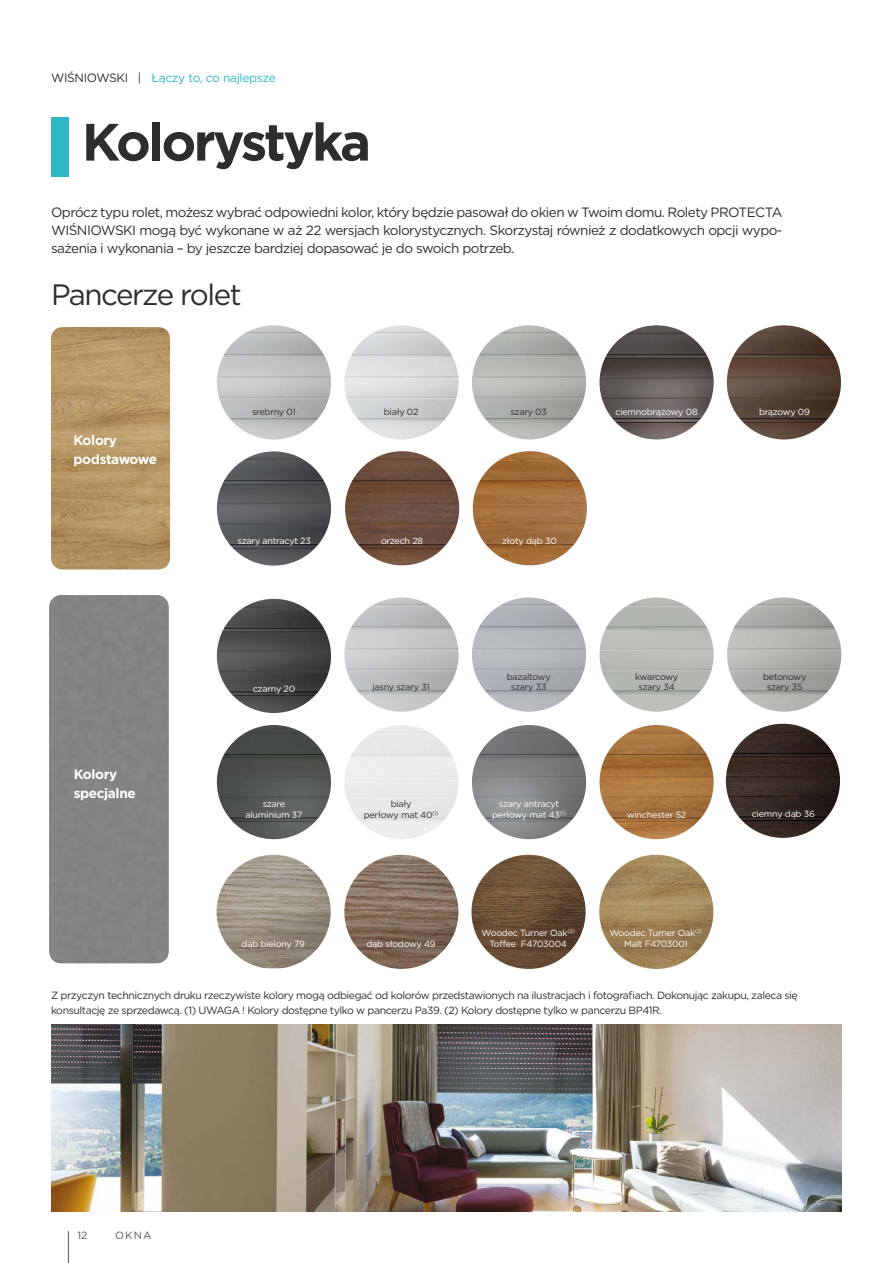
<style>
.page{position:relative;width:893px;height:1263px;background:#fff}
.page>*{position:absolute;margin:0;border:0;box-sizing:border-box;transform-origin:0 0}
.t1{font:700 52.5px "Gotham";letter-spacing:-.05em;color:#2d2d2c}
.t2{font:29.4px "Gotham";letter-spacing:-.05em;color:#2d2d2c}
.t3{font:13.5px/18px "Gotham";letter-spacing:-.04em;color:#2d2d2c;text-align:justify}
.t4{font:700 13.5px/19px "Gotham";letter-spacing:-.025em;color:#fff}
.t5{font:12px "Gotham";letter-spacing:-.025em;color:#2db8c5}
.t6{font:10.5px/15px "Gotham";letter-spacing:-.04em;color:#2d2d2c}
.t7{font:10.5px "Gotham";letter-spacing:.1em;color:#575756}
.t8{font:9px/10.8px "Gotham";letter-spacing:-.025em;color:#fff;text-align:center}
.t9{font:9px/10.8px "Gotham";letter-spacing:-.025em;color:#2d2d2c;text-align:center}
.t10{font:9px "Gotham";letter-spacing:-.025em;color:#fffffc}
.s1{color:#2d2d2c}
</style>
<div class="page">
<hr style="left:68px;top:1231px;width:1px;height:32px;background:#575756">
<div style="left:49px;top:595px;width:119px;height:368px;background:#838486"></div>
<div style="left:51px;top:118px;width:17px;height:59px;background:#2db8c5"></div>
<img style="left:51px;top:327px;width:119px;height:242px">
<img style="left:51px;top:1025px;width:791px;height:187px">
<img style="left:217px;top:451px;width:114px;height:115px;border-radius:57px">
<img style="left:599px;top:325px;width:115px;height:114px;border-radius:57px">
<img style="left:472px;top:325px;width:114px;height:114px;border-radius:57px">
<img style="left:473px;top:451px;width:114px;height:114px;border-radius:57px">
<img style="left:345px;top:451px;width:114px;height:114px;border-radius:57px">
<img style="left:344px;top:325px;width:115px;height:114px;border-radius:57px">
<img style="left:217px;top:325px;width:114px;height:114px;border-radius:57px">
<img style="left:727px;top:325px;width:114px;height:114px;border-radius:57px">
<img style="left:727px;top:597px;width:114px;height:115px;border-radius:57px">
<img style="left:726px;top:724px;width:114px;height:114px;border-radius:57px">
<img style="left:599px;top:597px;width:115px;height:115px;border-radius:57px">
<img style="left:599px;top:725px;width:115px;height:114px;border-radius:57px">
<img style="left:472px;top:597px;width:114px;height:115px;border-radius:57px">
<img style="left:472px;top:725px;width:114px;height:114px;border-radius:57px">
<img style="left:217px;top:599px;width:114px;height:114px;border-radius:57px">
<img style="left:217px;top:725px;width:114px;height:114px;border-radius:57px">
<img style="left:344px;top:597px;width:115px;height:115px;border-radius:57px">
<img style="left:217px;top:855px;width:114px;height:114px;border-radius:57px">
<img style="left:344px;top:855px;width:114px;height:114px;border-radius:57px">
<img style="left:471px;top:855px;width:115px;height:114px;border-radius:57px">
<img style="left:599px;top:855px;width:114px;height:114px;border-radius:57px">
<p class="t5" style="left:51px;top:70px;width:226px"><span class="s1">WIŚNIOWSKI |</span> Łączy to, co najlepsze</p>
<h1 class="t1" style="left:82px;top:107px;width:291px">Kolorystyka</h1>
<p class="t3" style="left:51px;top:203px;width:733px">Oprócz typu rolet, możesz wybrać odpowiedni kolor, który będzie pasował do okien w Twoim domu. Rolety PROTECTA WIŚNIOWSKI mogą być wykonane w aż 22 wersjach kolorystycznych. Skorzystaj również z dodatkowych opcji wypo&shy;sażenia i wykonania – by jeszcze bardziej dopasować je do swoich potrzeb.</p>
<h2 class="t2" style="left:51px;top:276px;width:192px">Pancerze rolet</h2>
<p class="t4" style="left:74px;top:431px;width:85px">Kolory podstawowe</p>
<p class="t9" style="left:252px;top:406px;width:45px">srebrny 01</p>
<p class="t9" style="left:384px;top:406px;width:36px">biały 02</p>
<p class="t9" style="left:510px;top:406px;width:38px">szary 03</p>
<p class="t8" style="left:615px;top:406px;width:84px">ciemnobrązowy 08</p>
<p class="t8" style="left:238px;top:536px;width:75px">szary antracyt 23</p>
<p class="t8" style="left:381px;top:535px;width:44px">orzech 28</p>
<p class="t8" style="left:502px;top:535px;width:56px">złoty dąb 30</p>
<p class="t8" style="left:759px;top:406px;width:52px">brązowy 09</p>
<p class="t4" style="left:74px;top:765px;width:64px">Kolory specjalne</p>
<p class="t10" style="left:253px;top:683px;width:44px">czarny 20</p>
<p class="t9" style="left:372px;top:682px;width:59px">jasny szary 31</p>
<p class="t9" style="left:507px;top:671px;width:46px">bazaltowy szary 33</p>
<p class="t9" style="left:635px;top:671px;width:45px">kwarcowy szary 34</p>
<p class="t9" style="left:364px;top:798px;width:76px">biały<br>perłowy mat 40<sup>(1)</sup></p>
<p class="t8" style="left:245px;top:798px;width:58px">szare aluminium 37</p>
<p class="t8" style="left:492px;top:798px;width:75px">szary antracyt perłowy mat 43<sup>(1)</sup></p>
<p class="t8" style="left:627px;top:809px;width:61px">winchester 52</p>
<p class="t8" style="left:242px;top:938px;width:65px">dąb bielony 79</p>
<p class="t8" style="left:366px;top:938px;width:71px">dąb słodowy 49</p>
<p class="t8" style="left:482px;top:927px;width:95px">Woodec Turner Oak<sup>(2)<br></sup>Toffee F4703004</p>
<p class="t8" style="left:609px;top:927px;width:95px">Woodec Turner Oak<sup>(2)<br></sup>Malt F4703001</p>
<p class="t9" style="left:763px;top:671px;width:45px">betonowy szary 35</p>
<p class="t8" style="left:752px;top:808px;width:65px">ciemny dąb 36</p>
<p class="t6" style="left:51px;top:987px;width:748px">Z przyczyn technicznych druku rzeczywiste kolory mogą odbiegać od kolorów przedstawionych na ilustracjach i fotografiach. Dokonując zakupu, zaleca się konsultację ze sprzedawcą. (1) UWAGA ! Kolory dostępne tylko w pancerzu Pa39. (2) Kolory dostępne tylko w pancerzu BP41R.</p>
<p class="t7" style="left:77px;top:1228px;width:12px">12</p>
<p class="t7" style="left:115px;top:1228px;width:38px">OKNA</p>
</div>
